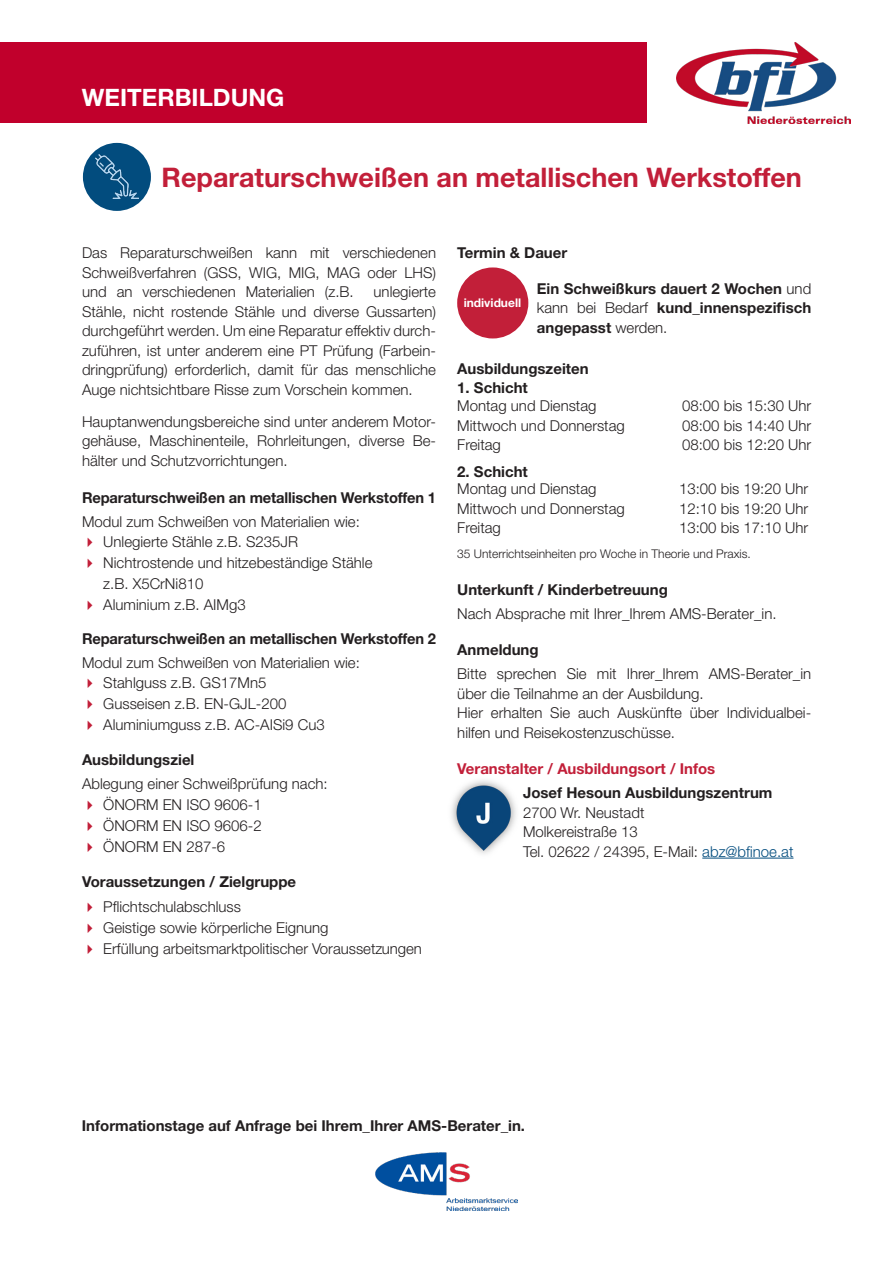
<style>
.page{position:relative;width:893px;height:1263px;background:#fff}
.page>*{position:absolute;margin:0;border:0;box-sizing:border-box;transform-origin:0 0}
.t1{font:700 27px "Helvetica Neue LT Std";color:#c21f39}
.t2{font:700 24px "Helvetica Neue LT Std";color:#fff}
.t3{font:300 15px/19.5px "Helvetica Neue LT Std";color:#231f20}
.t4{font:700 15px/19.5px "Helvetica Neue LT Std";color:#231f20;text-align:justify}
.t5{font:700 15px "Helvetica Neue LT Std";color:#c21f39}
.t6{font:300 12px "Helvetica Neue LT Std";color:#231f20}
.t7{font:700 12px "Helvetica Neue LT Std";color:#fff}
.s1{font-weight:300}
.s2{color:#024c7e}
</style>
<div class="page">
<img style="left:375px;top:1152px;width:143px;height:59px">
<img style="left:677px;top:43px;width:173px;height:80px">
<div style="left:0;top:43px;width:647px;height:80px;background:#c1002c"></div>
<hr style="left:702px;top:858px;width:91px;height:1px;background:#024c7e">
<div style="left:457px;top:267px;width:71px;height:71px;background:#c21f39;border-radius:50%"></div>
<div style="left:83px;top:143px;width:68px;height:68px;background:#024c7e;border-radius:50%"></div>
<img style="left:95px;top:155px;width:43px;height:44px">
<img style="left:451px;top:780px;width:65px;height:74px">
<h2 class="t2" style="left:82px;top:83px;width:204px">WEITERBILDUNG</h2>
<h1 class="t1" style="left:162px;top:160px;width:642px">Reparaturschweißen an metallischen Werkstoffen</h1>
<p class="t3" style="left:82px;top:243px;width:356px;text-align:justify">Das Reparaturschweißen kann mit verschiedenen Schweißverfahren (GSS, WIG, MIG, MAG oder LHS) und an verschiedenen Materialien (z.B.</p>
<p class="t3" style="left:82px;top:282px;width:356px;text-align:justify;text-indent:291px">unlegierte Stähle, nicht rostende Stähle und diverse Gussarten) durchgeführt werden. Um eine Reparatur effektiv durch&shy;zuführen, ist unter anderem eine PT Prüfung (Farbein&shy;dringprüfung) erforderlich, damit für das menschliche Auge nichtsichtbare Risse zum Vorschein kommen.</p>
<p class="t3" style="left:82px;top:412px;width:355px;text-align:justify">Hauptanwendungsbereiche sind unter anderem Motor&shy;gehäuse, Maschinenteile, Rohrleitungen, diverse Be&shy;hälter und Schutzvorrichtungen.</p>
<p class="t4" style="left:82px;top:487px;width:355px">Reparaturschweißen an metallischen Werkstoffen 1</p>
<p class="t3" style="left:103px;top:510px;width:271px;line-height:20.9px;text-indent:-21px">Modul zum Schweißen von Materialien wie:<br>Unlegierte Stähle z.B. S235JR<br>Nichtrostende und hitzebeständige Stähle z.B. X5CrNi810<br>Aluminium z.B. AIMg3</p>
<p class="t4" style="left:82px;top:629px;width:355px">Reparaturschweißen an metallischen Werkstoffen 2</p>
<p class="t3" style="left:103px;top:652px;width:258px;line-height:20.7px;text-indent:-21px">Modul zum Schweißen von Materialien wie:<br>Stahlguss z.B. GS17Mn5<br>Gusseisen z.B. EN-GJL-200<br>Aluminiumguss z.B. AC-AISi9 Cu3</p>
<p class="t4" style="left:82px;top:749px;width:114px">Ausbildungsziel</p>
<p class="t3" style="left:103px;top:772px;width:226px;line-height:21.3px;text-indent:-21px">Ablegung einer Schweißprüfung nach:<br>ÖNORM EN ISO 9606-1<br>ÖNORM EN ISO 9606-2<br>ÖNORM EN 287-6</p>
<p class="t4" style="left:82px;top:871px;width:216px">Voraussetzungen / Zielgruppe</p>
<p class="t3" style="left:103px;top:896px;width:320px;line-height:21px">Pflichtschulabschluss<br>Geistige sowie körperliche Eignung<br>Erfüllung arbeitsmarktpolitischer Voraussetzungen</p>
<p class="t4" style="left:457px;top:243px;width:111px">Termin &amp; Dauer</p>
<p class="t4" style="left:537px;top:278px;width:276px">Ein Schweißkurs dauert 2 Wochen <span class="s1">und kann bei Bedarf</span> kund_innenspezifisch angepasst <span class="s1">werden.</span></p>
<p class="t4" style="left:457px;top:359px;width:133px">Ausbildungszeiten</p>
<p class="t4" style="left:457px;top:378px;width:72px">1. Schicht</p>
<p class="t3" style="left:457px;top:396px;width:141px">Montag und Dienstag</p>
<p class="t3" style="left:682px;top:396px;width:131px">08:00 bis 15:30 Uhr</p>
<p class="t3" style="left:457px;top:415px;width:169px">Mittwoch und Donnerstag</p>
<p class="t3" style="left:682px;top:415px;width:131px">08:00 bis 14:40 Uhr</p>
<p class="t3" style="left:457px;top:435px;width:45px">Freitag</p>
<p class="t3" style="left:682px;top:435px;width:131px">08:00 bis 12:20 Uhr</p>
<p class="t4" style="left:457px;top:461px;width:72px">2. Schicht</p>
<p class="t3" style="left:457px;top:479px;width:141px">Montag und Dienstag</p>
<p class="t3" style="left:679px;top:479px;width:131px">13:00 bis 19:20 Uhr</p>
<p class="t3" style="left:457px;top:498px;width:169px">Mittwoch und Donnerstag</p>
<p class="t3" style="left:679px;top:498px;width:131px">12:10 bis 19:20 Uhr</p>
<p class="t3" style="left:457px;top:518px;width:45px">Freitag</p>
<p class="t3" style="left:679px;top:518px;width:131px">13:00 bis 17:10 Uhr</p>
<p class="t6" style="left:457px;top:546px;width:295px">35 Unterrichtseinheiten pro Woche in Theorie und Praxis.</p>
<p class="t4" style="left:457px;top:579px;width:212px">Unterkunft / Kinderbetreuung</p>
<p class="t3" style="left:457px;top:603px;width:321px">Nach Absprache mit Ihrer_Ihrem AMS-Berater_in.</p>
<p class="t4" style="left:457px;top:640px;width:83px">Anmeldung</p>
<p class="t3" style="left:457px;top:664px;width:355px">Bitte sprechen Sie mit Ihrer_Ihrem AMS-Berater_in über die Teilnahme an der Ausbildung.<br>Hier erhalten Sie auch Auskünfte über Individualbei&shy;hilfen und Reisekostenzuschüsse.</p>
<p class="t5" style="left:457px;top:760px;width:260px">Veranstalter / Ausbildungsort / Infos</p>
<p class="t4" style="left:523px;top:783px;width:251px">Josef Hesoun Ausbildungszentrum</p>
<p class="t3" style="left:523px;top:802px;width:272px">2700 Wr. Neustadt<br>Molkereistraße 13<br>Tel. 02622 / 24395, E-Mail: <span class="s2">abz@bfinoe.at</span></p>
<p class="t7" style="left:464px;top:296px;width:59px">individuell</p>
<p class="t4" style="left:82px;top:1116px;width:445px">Informationstage auf Anfrage bei Ihrem_Ihrer AMS-Berater_in.</p>
</div>
